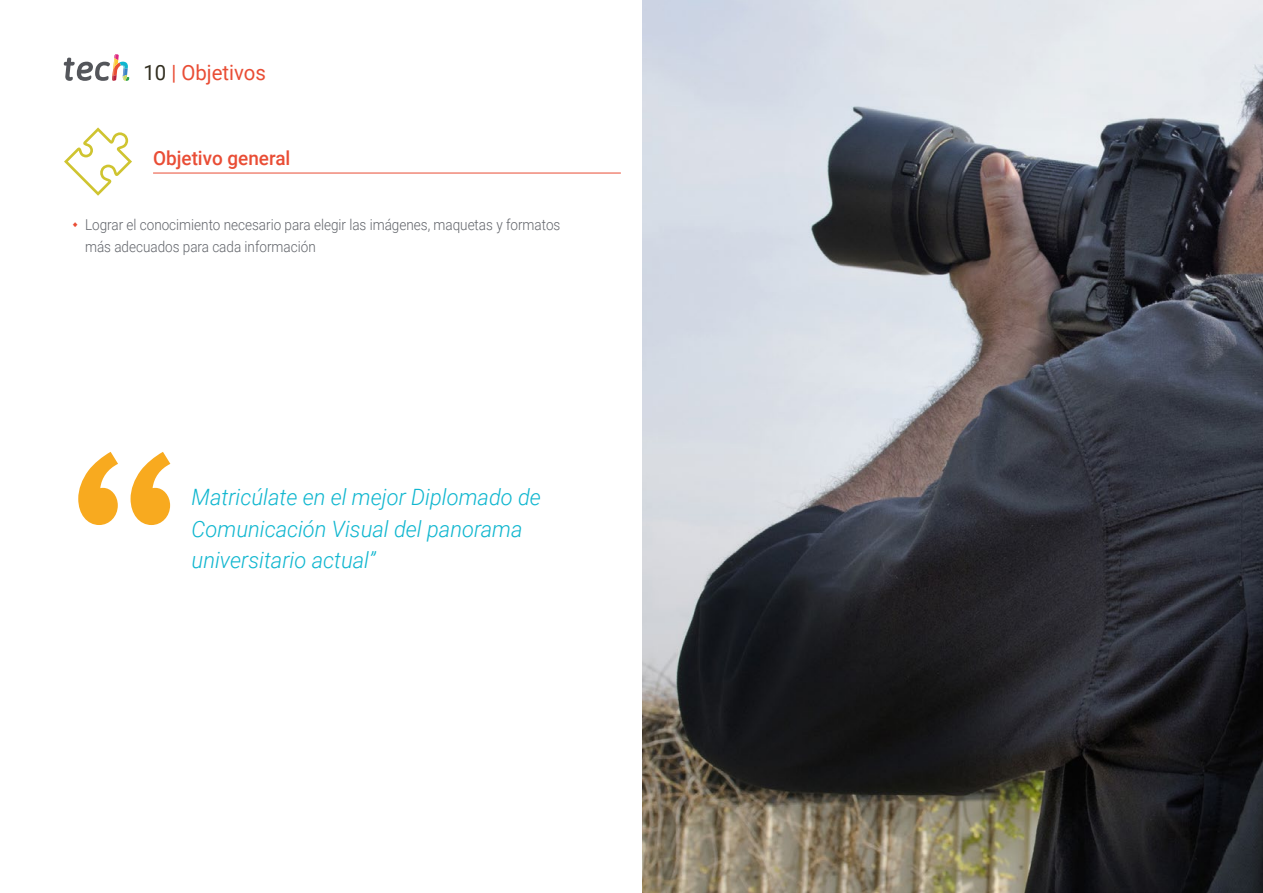
<style>
.page{position:relative;width:1263px;height:893px;background:#fff}
.page>*{position:absolute;margin:0;border:0;box-sizing:border-box;transform-origin:0 0}
.t1{font:italic 300 22.5px/31.5px "Roboto";color:#0fb6cf}
.t2{font:21px "Roboto";color:#e94d35}
.t3{font:500 19.5px "Roboto";color:#e94d35}
.t4{font:300 15px/22.5px "Roboto";color:#61646a;scale:.9 1}
.s1{color:#312e20}
</style>
<div class="page">
<hr style="left:153px;top:173px;width:468px;height:1px;background:#e94d35">
<svg style="left:64px;top:127px;width:68px;height:69px"></svg>
<svg style="left:64px;top:54px;width:65px;height:27px"></svg>
<svg style="left:78px;top:452px;width:92px;height:73px"></svg>
<img style="left:642px;top:0;width:621px;height:893px">
<h2 class="t2" style="left:144px;top:57px;width:124px"><span class="s1">10</span> | Objetivos</h2>
<h3 class="t3" style="left:153px;top:144px;width:139px">Objetivo general</h3>
<p class="t4" style="left:85px;top:213px;width:530px">Lograr el conocimiento necesario para elegir las imágenes, maquetas y formatos más adecuados para cada información</p>
<h1 class="t1" style="left:192px;top:481px;width:351px">Matricúlate en el mejor Diplomado de<br>Comunicación Visual del panorama universitario actual”</h1>
</div>
